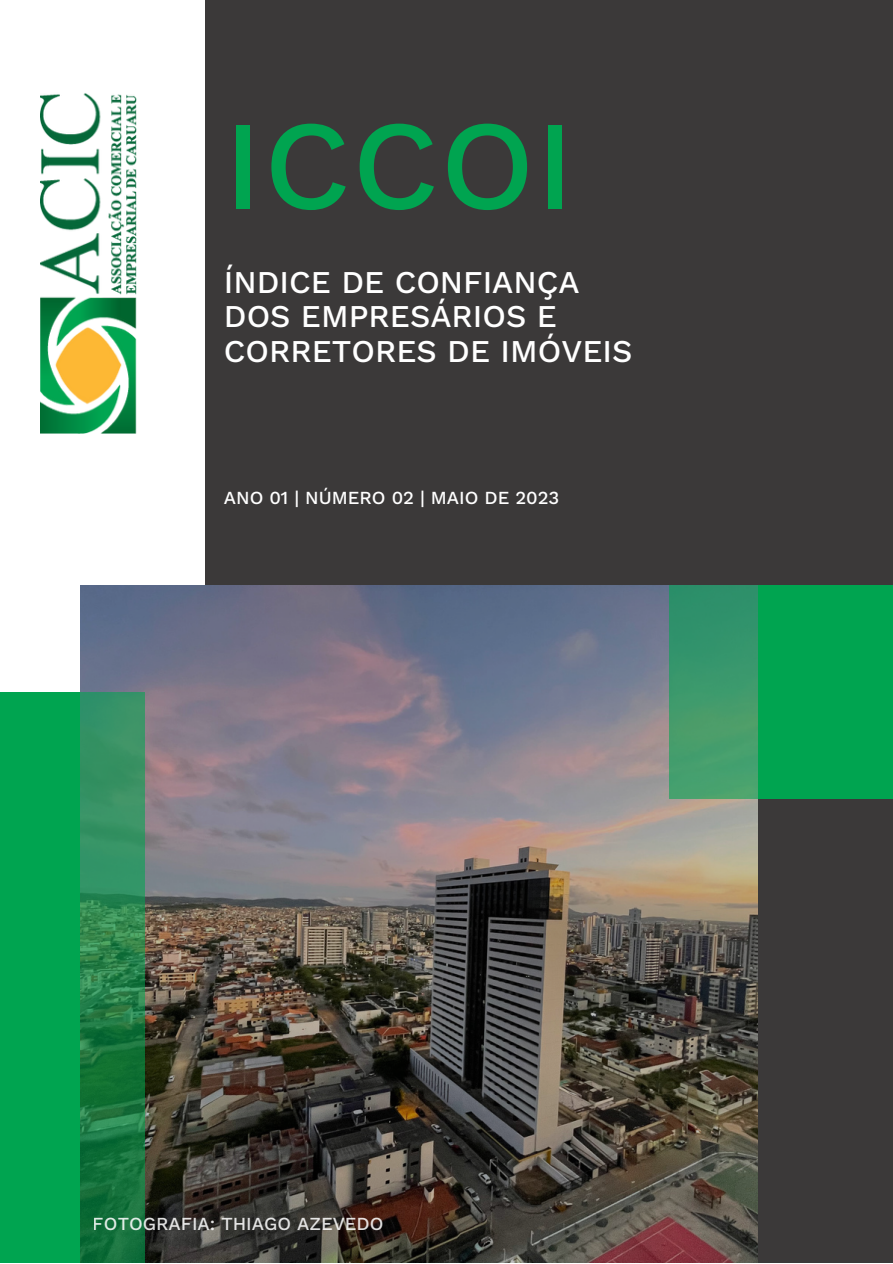
<style>
.page{position:relative;width:893px;height:1264px;background:#fff}
.page>*{position:absolute;margin:0;border:0;box-sizing:border-box;transform-origin:0 0}
.t1{font:500 127.05px "Work Sans";letter-spacing:.01em;color:#00a450}
.t2{font:500 31.65px "Work Sans";color:#fff}
.t3{font:500 18.45px "Work Sans";color:#fff}
</style>
<div class="page">
<div style="left:205px;top:0;width:687px;height:1262px;background:#3b3939"></div>
<div style="left:638px;top:585px;width:254px;height:214px;background:#00a450"></div>
<div style="left:0;top:692px;width:165px;height:570px;background:#00a450"></div>
<img style="left:41px;top:93px;width:96px;height:340px">
<img style="left:80px;top:585px;width:677px;height:677px">
<svg style="left:668px;top:585px;width:90px;height:214px;background:#3e986c"></svg>
<svg style="left:80px;top:692px;width:64px;height:570px;background:#26824e"></svg>
<p class="t1" style="left:224px;top:91px;width:352px">ICCOI</p>
<p class="t2" style="left:224px;top:263px;width:357px">ÍNDICE DE CONFIANÇA</p>
<p class="t2" style="left:224px;top:298px;width:334px">DOS EMPRESÁRIOS E</p>
<p class="t2" style="left:224px;top:333px;width:410px">CORRETORES DE IMÓVEIS</p>
<p class="t3" style="left:224px;top:486px;width:337px">ANO 01 | NÚMERO 02 | MAIO DE 2023</p>
<p class="t3" style="left:93px;top:1212px;width:292px">FOTOGRAFIA: THIAGO AZEVEDO</p>
</div>
